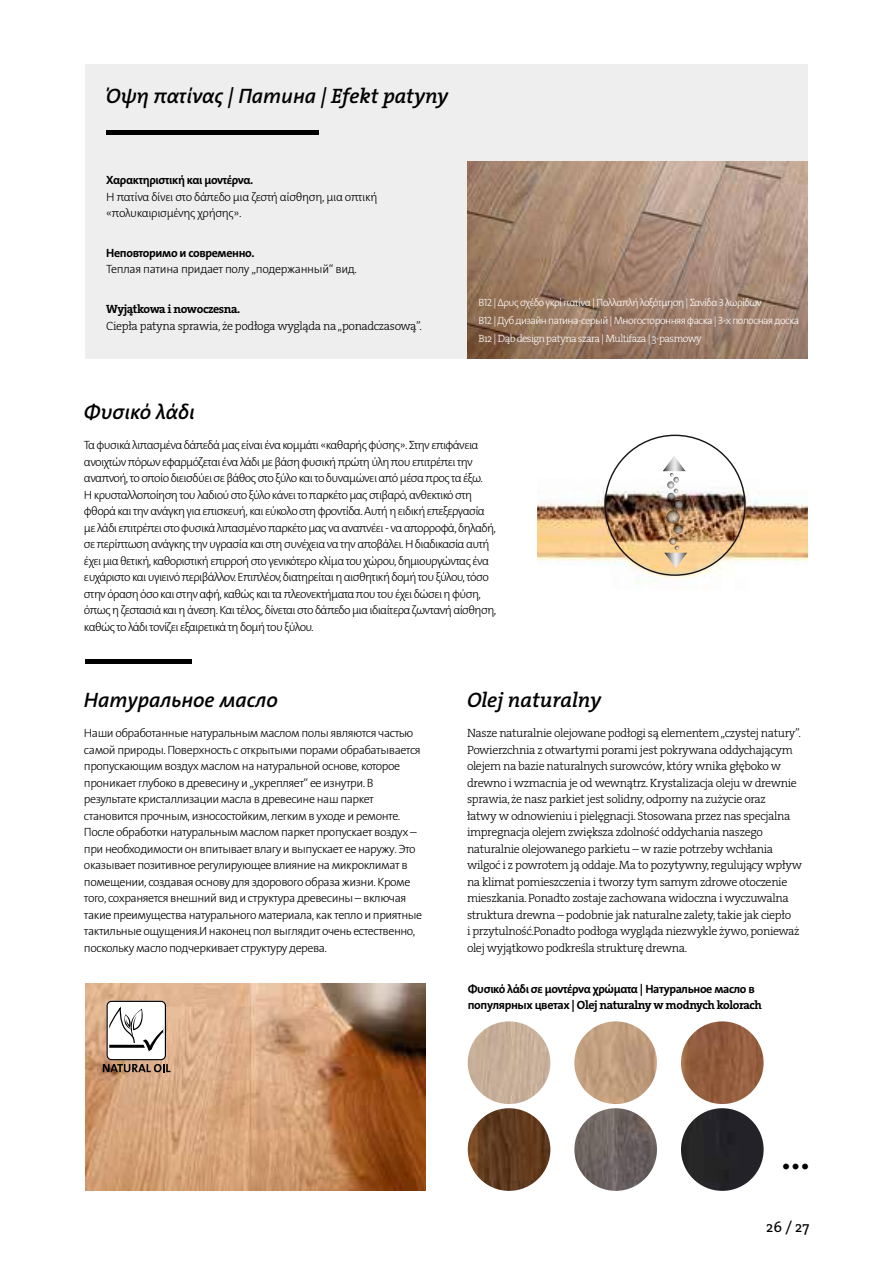
<style>
.page{position:relative;width:893px;height:1263px;background:#fff}
.page>*{position:absolute;margin:0;border:0;box-sizing:border-box;transform-origin:0 0}
.t1{font:42.6px "The Serif HP6 Se Bld";color:#000}
.t2{font:21px "The Sans LP6 Se Bld IT";color:#000}
.t3{font:21px "The Serif HP6 Se Bld IT";color:#000}
.t4{font:15px "The Serif HP5 Plain";color:#000}
.t5{font:12px/16.5px "The Sans LP3 Lig";letter-spacing:-.05em;color:#000}
.t6{font:12px/16.5px "The Serif HP3 Lig";letter-spacing:-.03em;color:#000}
.t7{font:12px/16.5px "The Sans LP3 Lig";letter-spacing:-.03em;color:#000}
.t8{font:12px "The Sans LP7 Bld";letter-spacing:-.03em;color:#000}
.t9{font:12px "The Serif HP7 Bld";letter-spacing:-.03em;color:#000}
.t10{font:10.5px/18px "The Sans LP3 Lig";letter-spacing:-.05em;color:#fff}
.t11{font:10.5px "The Serif HP3 Lig";letter-spacing:-.05em;color:#fff}
.s1{font-family:"The Serif HP6 Se Bld IT"}
.s2{font-family:"The Sans LP7 Bld"}
</style>
<div class="page">
<img style="left:85px;top:984px;width:340px;height:207px">
<div style="left:85px;top:64px;width:723px;height:294px;background:#eee"></div>
<hr style="left:106px;top:131px;width:213px;height:4px;background:#000">
<img style="left:468px;top:162px;width:340px;height:196px">
<hr style="left:85px;top:659px;width:106px;height:4px;background:#000">
<img style="left:468px;top:1021px;width:82px;height:83px;border-radius:41px">
<img style="left:468px;top:1108px;width:82px;height:83px;border-radius:41px">
<img style="left:574px;top:1021px;width:83px;height:83px;border-radius:41px">
<img style="left:574px;top:1108px;width:83px;height:83px;border-radius:41px">
<img style="left:681px;top:1021px;width:83px;height:83px;border-radius:41px">
<div style="left:681px;top:1108px;width:83px;height:83px;background:#242328;border-radius:41px"></div>
<img style="left:537px;top:434px;width:271px;height:150px">
<svg style="left:666px;top:510px;width:14px;height:14px"></svg>
<svg style="left:664px;top:525px;width:23px;height:43px"></svg>
<svg style="left:663px;top:456px;width:22px;height:53px"></svg>
<svg style="left:103px;top:1001px;width:67px;height:71px"></svg>
<h2 class="t2" style="left:106px;top:82px;width:343px">Όψη πατίνας | Патина <span class="s1">| Efekt patyny</span></h2>
<p class="t8" style="left:106px;top:172px;width:149px">Χαρακτηριστική και μοντέρνα.</p>
<p class="t7" style="left:106px;top:188px;width:273px">Η πατίνα δίνει στο δάπεδο μια ζεστή αίσθηση, μια οπτική «πολυκαιρισμένης χρήσης».</p>
<p class="t8" style="left:106px;top:245px;width:150px">Неповторимо и современно.</p>
<p class="t7" style="left:106px;top:261px;width:252px">Теплая патина придает полу „подержанный“ вид.</p>
<p class="t9" style="left:106px;top:301px;width:136px">Wyjątkowa i nowoczesna.</p>
<p class="t6" style="left:106px;top:317px;width:317px">Ciepła patyna sprawia, że podłoga wygląda na „ponadczasową”.</p>
<h2 class="t2" style="left:84px;top:399px;width:112px">Φυσικό λάδι</h2>
<p class="t10" style="left:478px;top:294px;width:322px">B12 | Δρυς σχέδο γκρί πατίνα | Πολλαπλή λοξότμηση | Σανίδα 3 λωρίδων<br>B12 | Дуб дизайн патина-серый | Многосторонняя фаска | 3-х полосная доска</p>
<p class="t11" style="left:478px;top:332px;width:225px">B12 | Dąb design patyna szara | Multifaza | 3-pasmowy</p>
<p class="t5" style="left:84px;top:437px;width:414px">Τα φυσικά λιπασμένα δάπεδά μας είναι ένα κομμάτι «καθαρής φύσης». Στην επιφάνεια ανοιχτών πόρων εφαρμόζεται ένα λάδι με βάση φυσική πρώτη ύλη που επιτρέπει την αναπνοή, το οποίο διεισδύει σε βάθος στο ξύλο και το δυναμώνει από μέσα προς τα έξω.<br>Η κρυσταλλοποίηση του λαδιού στο ξύλο κάνει το παρκέτο μας στιβαρό, ανθεκτικό στη φθορά και την ανάγκη για επισκευή, και εύκολο στη φροντίδα. Αυτή η ειδική επεξεργασία με λάδι επιτρέπει στο φυσικά λιπασμένο παρκέτο μας να αναπνέει - να απορροφά, δηλαδή, σε περίπτωση ανάγκης την υγρασία και στη συνέχεια να την αποβάλει. Η διαδικασία αυτή έχει μια θετική, καθοριστική επιρροή στο γενικότερο κλίμα του χώρου, δημιουργώντας ένα ευχάριστο και υγιεινό περιβάλλον. Επιπλέον, διατηρείται η αισθητική δομή του ξύλου, τόσο στην όραση όσο και στην αφή, καθώς και τα πλεονεκτήματα που του έχει δώσει η φύση, όπως η ζεστασιά και η άνεση. Και τέλος, δίνεται στο δάπεδο μια ιδιαίτερα ζωντανή αίσθηση, καθώς το λάδι τονίζει εξαιρετικά τη δομή του ξύλου.</p>
<h2 class="t2" style="left:84px;top:687px;width:195px">Натуральное масло</h2>
<h2 class="t3" style="left:467px;top:687px;width:136px">Olej naturalny</h2>
<p class="t5" style="left:84px;top:725px;width:340px">Наши обработанные натуральным маслом полы являются частью самой природы. Поверхность с открытыми порами обрабатывается пропускающим воздух маслом на натуральной основе, которое проникает глубоко в древесину и „укрепляет“ ее изнутри. В результате кристаллизации масла в древесине наш паркет становится прочным, износостойким, легким в уходе и ремонте.<br>После обработки натуральным маслом паркет пропускает воздух – при необходимости он впитывает влагу и выпускает ее наружу. Это оказывает позитивное регулирующее влияние на микроклимат в помещении, создавая основу для здорового образа жизни. Кроме того, сохраняется внешний вид и структура древесины – включая такие преимущества натурального материала, как тепло и приятные тактильные ощущения.И наконец пол выглядит очень естественно, поскольку масло подчеркивает структуру дерева.</p>
<p class="t6" style="left:467px;top:725px;width:337px">Nasze naturalnie olejowane podłogi są elementem „czystej natury”.<br>Powierzchnia z otwartymi porami jest pokrywana oddychającym olejem na bazie naturalnych surowców, który wnika głęboko w drewno i wzmacnia je od wewnątrz. Krystalizacja oleju w drewnie sprawia, że nasz parkiet jest solidny, odporny na zużycie oraz<br>łatwy w odnowieniu i pielęgnacji. Stosowana przez nas specjalna impregnacja olejem zwiększa zdolność oddychania naszego naturalnie olejowanego parkietu – w razie potrzeby wchłania wilgoć i z powrotem ją oddaje. Ma to pozytywny, regulujący wpływ na klimat pomieszczenia i tworzy tym samym zdrowe otoczenie mieszkania. Ponadto zostaje zachowana widoczna i wyczuwalna struktura drewna – podobnie jak naturalne zalety, takie jak ciepło<br>i przytulność.Ponadto podłoga wygląda niezwykle żywo, ponieważ olej wyjątkowo podkreśla strukturę drewna.</p>
<p class="t8" style="left:468px;top:981px;width:289px">Φυσικό λάδι σε μοντέρνα χρώματα | Натуральное масло в</p>
<p class="t9" style="left:468px;top:997px;width:296px"><span class="s2">популярных цветах</span> | Olej naturalny w modnych kolorach</p>
<h1 class="t1" style="left:781px;top:1126px;width:31px">…</h1>
<p class="t4" style="left:766px;top:1217px;width:45px">26 / 27</p>
</div>
